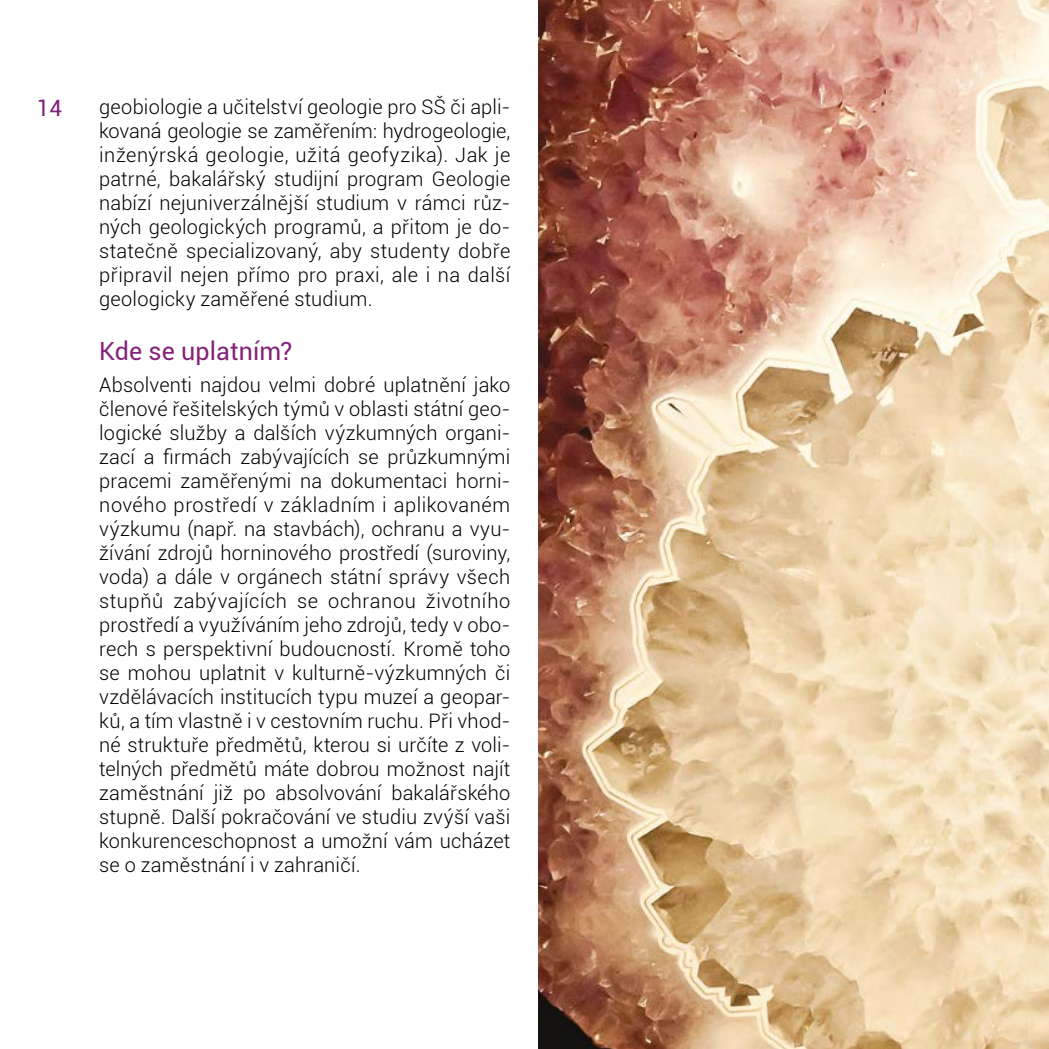
<style>
.page{position:relative;width:1049px;height:1049px;background:#fff}
.page>*{position:absolute;margin:0;border:0;box-sizing:border-box;transform-origin:0 0}
.t1{font:25px "Roboto";letter-spacing:.01em;color:#83227a}
.t2{font:22.5px "Roboto";color:#83227a}
.t3{font:300 20px/24px "Roboto";letter-spacing:.01em;color:#000;text-align:justify}
</style>
<div class="page">
<img style="left:539px;top:0;width:510px;height:1049px">
<p class="t2" style="left:37px;top:92px;width:27px">14</p>
<p class="t3" style="left:99px;top:94px;width:413px">geobiologie a učitelství geologie pro SŠ či apli&shy;kovaná geologie se zaměřením: hydrogeologie, inženýrská geologie, užitá geofyzika). Jak je patrné, bakalářský studijní program Geologie nabízí nejuniverzálnější studium v rámci růz&shy;ných geologických programů, a přitom je do&shy;statečně specializovaný, aby studenty dobře připravil nejen přímo pro praxi, ale i na další geologicky zaměřené studium.</p>
<p class="t1" style="left:99px;top:334px;width:195px">Kde se uplatním?</p>
<p class="t3" style="left:99px;top:372px;width:413px">Absolventi najdou velmi dobré uplatnění jako členové řešitelských týmů v oblasti státní geo&shy;logické služby a dalších výzkumných organi&shy;zací a firmách zabývajících se průzkumnými pracemi zaměřenými na dokumentaci horni&shy;nového prostředí v základním i aplikovaném výzkumu (např. na stavbách), ochranu a vyu&shy;žívání zdrojů horninového prostředí (suroviny, voda) a dále v orgánech státní správy všech stupňů zabývajících se ochranou životního prostředí a využíváním jeho zdrojů, tedy v obo&shy;rech s perspektivní budoucností. Kromě toho se mohou uplatnit v kulturně-výzkumných či vzdělávacích institucích typu muzeí a geopar&shy;ků, a tím vlastně i v cestovním ruchu. Při vhod&shy;né struktuře předmětů, kterou si určíte z voli&shy;telných předmětů máte dobrou možnost najít zaměstnání již po absolvování bakalářského stupně. Další pokračování ve studiu zvýší vaši konkurenceschopnost a umožní vám ucházet se o zaměstnání i v zahraničí.</p>
</div>
